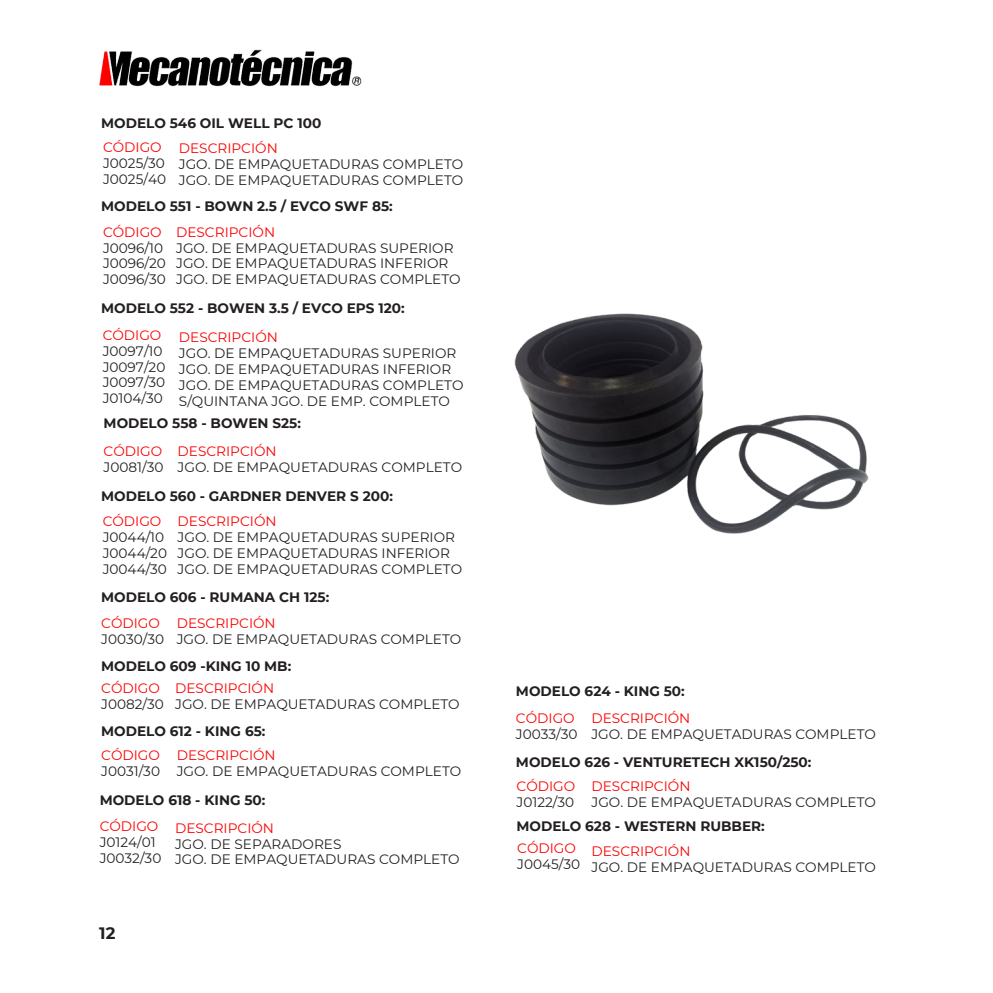
<style>
.page{position:relative;width:993px;height:993px;background:#fff}
.page>*{position:absolute;margin:0;border:0;box-sizing:border-box;transform-origin:0 0}
.t1{font:700 16.45px "Montserrat";color:#231f20}
.t2{font:13.65px/15.9px "Montserrat";color:#231f20}
.t3{font:700 13.65px "Montserrat";color:#231f20}
.t4{font:13.65px "Montserrat";color:#fc0001}
.s1{color:#fc0001}
</style>
<div class="page">
<img style="left:99px;top:49px;width:263px;height:38px">
<img style="left:514px;top:313px;width:355px;height:221px">
<p class="t3" style="left:101px;top:115px;width:221px">MODELO 546 OIL WELL PC 100</p>
<p class="t2" style="left:103px;top:139px;width:65px"><span class="s1">CÓDIGO<br></span>J0025/30<br>J0025/40</p>
<p class="t4" style="left:179px;top:140px;width:100px">DESCRIPCIÓN</p>
<p class="t2" style="left:179px;top:156px;width:286px">JGO. DE EMPAQUETADURAS COMPLETO<br>JGO. DE EMPAQUETADURAS COMPLETO</p>
<p class="t3" style="left:101px;top:198px;width:293px">MODELO 551 - BOWN 2.5 / EVCO SWF 85:</p>
<p class="t2" style="left:103px;top:224px;width:64px"><span class="s1">CÓDIGO<br></span>J0096/10<br>J0096/20<br>J0096/30</p>
<p class="t3" style="left:101px;top:299px;width:305px">MODELO 552 - BOWEN 3.5 / EVCO EPS 120:</p>
<p class="t2" style="left:103px;top:327px;width:64px"><span class="s1">CÓDIGO<br></span>J0097/10<br>J0097/20<br>J0097/30<br>J0104/30</p>
<p class="t4" style="left:179px;top:329px;width:100px">DESCRIPCIÓN</p>
<p class="t4" style="left:176px;top:223px;width:100px">DESCRIPCIÓN</p>
<p class="t2" style="left:176px;top:239px;width:286px">JGO. DE EMPAQUETADURAS SUPERIOR<br>JGO. DE EMPAQUETADURAS INFERIOR<br>JGO. DE EMPAQUETADURAS COMPLETO</p>
<p class="t2" style="left:179px;top:345px;width:279px">JGO. DE EMPAQUETADURAS SUPERIOR</p>
<p class="t2" style="left:179px;top:361px;width:274px">JGO. DE EMPAQUETADURAS INFERIOR</p>
<p class="t2" style="left:179px;top:377px;width:286px">JGO. DE EMPAQUETADURAS COMPLETO<br>S/QUINTANA JGO. DE EMP. COMPLETO</p>
<p class="t3" style="left:104px;top:415px;width:199px">MODELO 558 - BOWEN S25:</p>
<p class="t2" style="left:104px;top:443px;width:61px"><span class="s1">CÓDIGO<br></span>J0081/30</p>
<p class="t4" style="left:177px;top:442px;width:100px">DESCRIPCIÓN</p>
<p class="t2" style="left:177px;top:459px;width:286px">JGO. DE EMPAQUETADURAS COMPLETO</p>
<p class="t3" style="left:101px;top:487px;width:293px">MODELO 560 - GARDNER DENVER S 200:</p>
<p class="t2" style="left:103px;top:513px;width:66px"><span class="s1">CÓDIGO<br></span>J0044/10<br>J0044/20<br>J0044/30</p>
<p class="t4" style="left:177px;top:513px;width:100px">DESCRIPCIÓN</p>
<p class="t2" style="left:177px;top:529px;width:286px">JGO. DE EMPAQUETADURAS SUPERIOR<br>JGO. DE EMPAQUETADURAS INFERIOR<br>JGO. DE EMPAQUETADURAS COMPLETO</p>
<p class="t3" style="left:101px;top:588px;width:229px">MODELO 606 - RUMANA CH 125:</p>
<p class="t2" style="left:101px;top:615px;width:64px"><span class="s1">CÓDIGO<br></span>J0030/30</p>
<p class="t4" style="left:177px;top:614px;width:100px">DESCRIPCIÓN</p>
<p class="t2" style="left:177px;top:631px;width:286px">JGO. DE EMPAQUETADURAS COMPLETO</p>
<p class="t3" style="left:101px;top:657px;width:191px">MODELO 609 -KING 10 MB:</p>
<p class="t2" style="left:101px;top:680px;width:64px"><span class="s1">CÓDIGO<br></span>J0082/30</p>
<p class="t4" style="left:175px;top:679px;width:100px">DESCRIPCIÓN</p>
<p class="t2" style="left:175px;top:696px;width:286px">JGO. DE EMPAQUETADURAS COMPLETO</p>
<p class="t3" style="left:101px;top:722px;width:166px">MODELO 612 - KING 65:</p>
<p class="t2" style="left:101px;top:746px;width:60px"><span class="s1">CÓDIGO<br></span>J0031/30</p>
<p class="t4" style="left:177px;top:746px;width:100px">DESCRIPCIÓN</p>
<p class="t2" style="left:177px;top:762px;width:286px">JGO. DE EMPAQUETADURAS COMPLETO</p>
<p class="t3" style="left:100px;top:791px;width:167px">MODELO 618 - KING 50:</p>
<p class="t2" style="left:100px;top:818px;width:63px"><span class="s1">CÓDIGO<br></span>J0124/01<br>J0032/30</p>
<p class="t4" style="left:175px;top:819px;width:100px">DESCRIPCIÓN</p>
<p class="t2" style="left:175px;top:835px;width:168px">JGO. DE SEPARADORES</p>
<p class="t2" style="left:175px;top:851px;width:286px">JGO. DE EMPAQUETADURAS COMPLETO</p>
<p class="t1" style="left:99px;top:923px;width:18px">12</p>
<p class="t3" style="left:516px;top:682px;width:170px">MODELO 624 - KING 50:</p>
<p class="t2" style="left:516px;top:710px;width:63px"><span class="s1">CÓDIGO<br></span>J0033/30</p>
<p class="t4" style="left:591px;top:710px;width:100px">DESCRIPCIÓN</p>
<p class="t2" style="left:591px;top:726px;width:286px">JGO. DE EMPAQUETADURAS COMPLETO</p>
<p class="t3" style="left:516px;top:753px;width:297px">MODELO 626 - VENTURETECH XK150/250:</p>
<p class="t2" style="left:516px;top:778px;width:60px"><span class="s1">CÓDIGO<br></span>J0122/30</p>
<p class="t4" style="left:591px;top:777px;width:100px">DESCRIPCIÓN</p>
<p class="t2" style="left:591px;top:793px;width:286px">JGO. DE EMPAQUETADURAS COMPLETO</p>
<p class="t3" style="left:516px;top:817px;width:250px">MODELO 628 - WESTERN RUBBER:</p>
<p class="t2" style="left:517px;top:840px;width:64px"><span class="s1">CÓDIGO<br></span>J0045/30</p>
<p class="t4" style="left:591px;top:842px;width:100px">DESCRIPCIÓN</p>
<p class="t2" style="left:591px;top:858px;width:286px">JGO. DE EMPAQUETADURAS COMPLETO</p>
</div>
